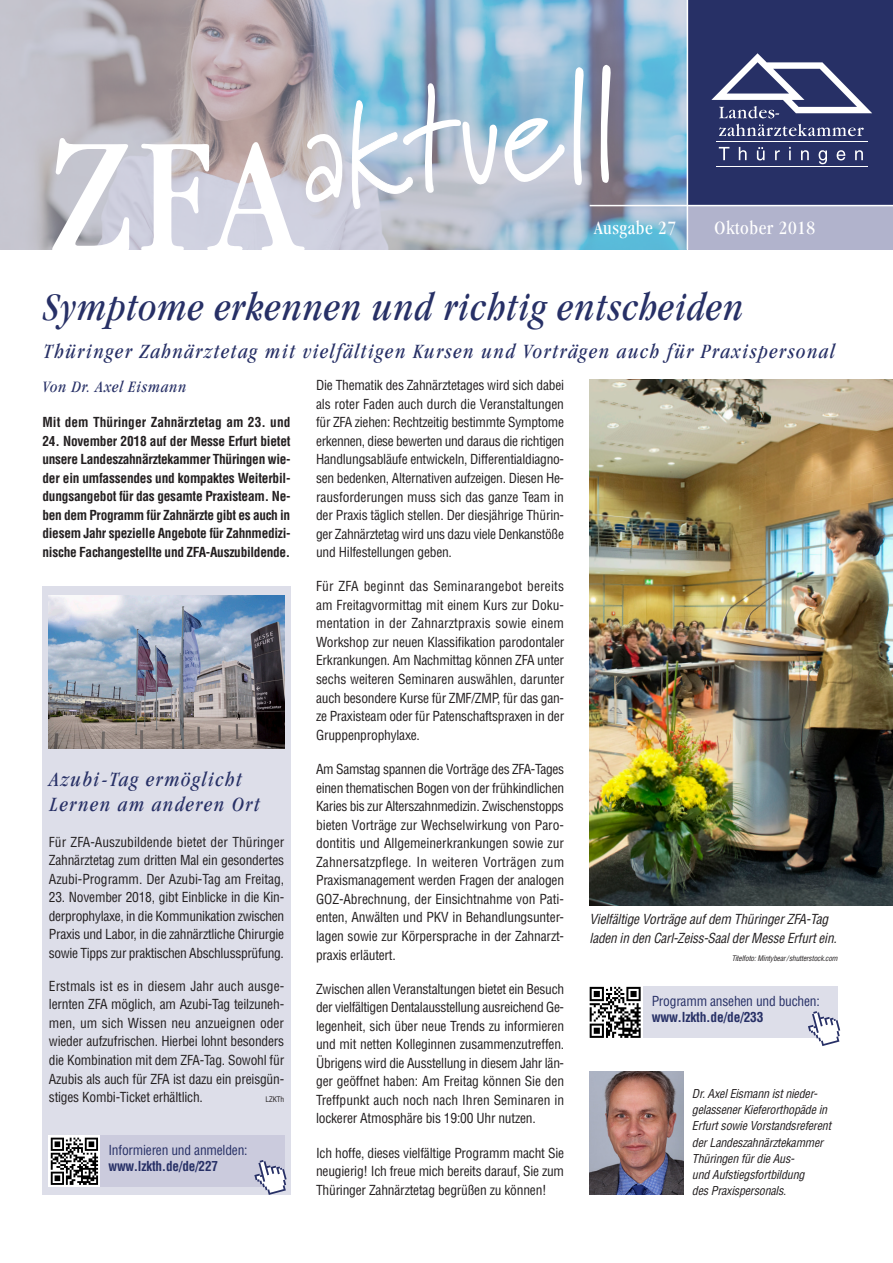
<style>
.page{position:relative;width:893px;height:1263px;background:#fff}
.page>*{position:absolute;margin:0;border:0;box-sizing:border-box;transform-origin:0 0}
.Überschrift_1{font:italic condensed 40.5px "Garamond";letter-spacing:.025em;color:#273066}
.Überschrift_2{font:italic condensed 21px/25.5px "Garamond";letter-spacing:.075em;color:#273066}
.t1{font:condensed 19.5px "Garamond";letter-spacing:.03em;color:#fff}
.Autor_vor_Text{font:italic condensed 16.5px "Garamond";letter-spacing:.05em;color:#273066}
.Grundtext{font:condensed 13.5px/18.6px "Helvetica";letter-spacing:-.015em;color:#231f20;text-align:justify}
.Grundtext_im_Kasten{font:condensed 13.5px/18.6px "Helvetica";letter-spacing:-.015em;color:#231f20;text-align:justify}
.Grundtext_fett{font:700 condensed 13.5px/18.6px "Helvetica";letter-spacing:-.02em;color:#231f20;text-align:justify}
.Bildunterschrift{font:italic condensed 13.5px/18.6px "Helvetica";letter-spacing:-.015em;color:#231f20}
.Grundtext_lila_im_QR{font:condensed 13.5px "Helvetica";letter-spacing:-.015em;color:#273066}
.Grundtext_fett-2{font:700 condensed 13.5px "Helvetica";letter-spacing:.005em;color:#231f20}
.Grundtext_lila_im_QR-2{font:700 condensed 13.5px "Helvetica";letter-spacing:-.015em;color:#273066}
.Grundtext_fett_lila{font:700 condensed 13.5px "Helvetica";letter-spacing:-.015em;color:#273066}
.Autoreninfo{font:italic condensed 12px/16.2px "Helvetica";letter-spacing:-.015em;color:#231f20}
.Bildunterschrift-2{font:italic condensed 7.5px "Helvetica";letter-spacing:-.015em;color:#231f20}
.Grundtext_im_Kasten-2{font:condensed 7.5px "Helvetica";letter-spacing:-.015em;color:#231f20}
</style>
<div class="page">
<svg style="left:0;top:0;width:687px;height:250px;background:#a4b9cc"></svg>
<svg style="left:690px;top:0;width:203px;height:205px;background:#394173"></svg>
<hr style="left:716px;top:142px;width:151px;height:1px;background:#fff">
<hr style="left:716px;top:166px;width:151px;height:1px;background:#fff">
<svg style="left:52px;top:22px;width:566px;height:228px;background:#b6beca"></svg>
<div style="left:688px;top:206px;width:205px;height:44px;background:#b1b3cc"></div>
<hr style="left:590px;top:205px;width:303px;height:1px;background:#fff">
<img style="left:590px;top:1071px;width:93px;height:124px">
<div style="left:43px;top:587px;width:248px;height:608px;background:#dddee9"></div>
<div style="left:49px;top:1136px;width:235px;height:51px;background:#cbcbdd"></div>
<svg style="left:254px;top:1160px;width:33px;height:35px"></svg>
<svg style="left:49px;top:1136px;width:51px;height:51px"></svg>
<svg style="left:51px;top:1138px;width:47px;height:47px;background:#787878"></svg>
<img style="left:590px;top:380px;width:303px;height:525px">
<div style="left:643px;top:987px;width:195px;height:51px;background:#dddee9"></div>
<svg style="left:808px;top:1011px;width:32px;height:35px"></svg>
<svg style="left:590px;top:987px;width:51px;height:51px"></svg>
<img style="left:49px;top:595px;width:235px;height:153px">
<p class="t1" style="left:594px;top:217px;width:84px">Ausgabe 27</p>
<p class="t1" style="left:715px;top:217px;width:102px">Oktober 2018</p>
<p class="Überschrift_1" style="left:44px;top:285px;width:701px">Symptome erkennen und richtig entscheiden</p>
<p class="Überschrift_2" style="left:44px;top:339px;width:793px">Thüringer Zahnärztetag mit vielfältigen Kursen und Vorträgen auch für Praxispersonal</p>
<p class="Autor_vor_Text" style="left:43px;top:378px;width:145px">Von Dr. Axel Eismann</p>
<p class="Grundtext_fett-2" style="left:43px;top:414px;width:249px">Mit dem Thüringer Zahnärztetag am 23. und</p>
<p class="Grundtext_fett" style="left:43px;top:431px;width:250px">24. November 2018 auf der Messe Erfurt bietet unsere Landeszahnärztekammer Thüringen wie&shy;der ein umfassendes und kompaktes Weiterbil&shy;dungsangebot für das gesamte Praxisteam. Ne&shy;ben dem Programm für Zahnärzte gibt es auch in diesem Jahr spezielle Angebote für Zahnmedizi&shy;nische Fachangestellte und ZFA-Auszubildende.</p>
<p class="Überschrift_2" style="left:50px;top:766px;width:211px">Azubi-Tag ermöglicht<br>Lernen am anderen Ort</p>
<p class="Grundtext_im_Kasten" style="left:49px;top:832px;width:237px">Für ZFA-Auszubildende bietet der Thüringer Zahnärztetag zum dritten Mal ein gesondertes Azubi-Programm. Der Azubi-Tag am Freitag,</p>
<p class="Grundtext_im_Kasten" style="left:49px;top:888px;width:237px">23. November 2018, gibt Einblicke in die Kin&shy;derprophylaxe, in die Kommunikation zwischen Praxis und Labor, in die zahnärztliche Chirurgie sowie Tipps zur praktischen Abschlussprüfung.</p>
<p class="Grundtext_im_Kasten" style="left:49px;top:976px;width:237px">Erstmals ist es in diesem Jahr auch ausge&shy;lernten ZFA möglich, am Azubi-Tag teilzuneh&shy;men, um sich Wissen neu anzueignen oder wieder aufzufrischen. Hierbei lohnt besonders die Kombination mit dem ZFA-Tag. Sowohl für Azubis als auch für ZFA ist dazu ein preisgün&shy;stiges Kombi-Ticket erhältlich.</p>
<p class="Grundtext_im_Kasten-2" style="left:265px;top:1094px;width:20px">LZKTh</p>
<p class="Grundtext_lila_im_QR" style="left:108px;top:1141px;width:141px">Informieren und anmelden:</p>
<p class="Grundtext_lila_im_QR-2" style="left:108px;top:1158px;width:111px">www.lzkth.de/de/227</p>
<p class="Grundtext" style="left:316px;top:376px;width:250px">Die Thematik des Zahnärztetages wird sich dabei als roter Faden auch durch die Veranstaltungen für ZFA ziehen: Rechtzeitig bestimmte Symptome erkennen, diese bewerten und daraus die richtigen Handlungsabläufe entwickeln, Differentialdiagno&shy;sen bedenken, Alternativen aufzeigen. Diesen He&shy;rausforderungen muss sich das ganze Team in der Praxis täglich stellen. Der diesjährige Thürin&shy;ger Zahnärztetag wird uns dazu viele Denkanstöße und Hilfestellungen geben.</p>
<p class="Grundtext" style="left:316px;top:577px;width:250px">Für ZFA beginnt das Seminarangebot bereits am Freitagvormittag mit einem Kurs zur Doku&shy;mentation in der Zahnarztpraxis sowie einem Workshop zur neuen Klassifikation parodontaler Erkrankungen. Am Nachmittag können ZFA unter sechs weiteren Seminaren auswählen, darunter auch besondere Kurse für ZMF/ZMP, für das gan&shy;ze Praxisteam oder für Patenschaftspraxen in der Gruppenprophylaxe.</p>
<p class="Grundtext" style="left:316px;top:760px;width:250px">Am Samstag spannen die Vorträge des ZFA-Tages einen thematischen Bogen von der frühkindlichen Karies bis zur Alterszahnmedizin. Zwischenstopps bieten Vorträge zur Wechselwirkung von Paro&shy;dontitis und Allgemeinerkrankungen sowie zur Zahnersatzpflege. In weiteren Vorträgen zum Praxismanagement werden Fragen der analogen GOZ-Abrechnung, der Einsichtnahme von Pati&shy;enten, Anwälten und PKV in Behandlungsunter&shy;lagen sowie zur Körpersprache in der Zahnarzt&shy;praxis erläutert.</p>
<p class="Grundtext" style="left:316px;top:979px;width:250px">Zwischen allen Veranstaltungen bietet ein Besuch der vielfältigen Dentalausstellung ausreichend Ge&shy;legenheit, sich über neue Trends zu informieren und mit netten Kolleginnen zusammenzutreffen.<br>Übrigens wird die Ausstellung in diesem Jahr län&shy;ger geöffnet haben: Am Freitag können Sie den Treffpunkt auch noch nach Ihren Seminaren in lockerer Atmosphäre bis 19:00 Uhr nutzen.</p>
<p class="Grundtext" style="left:316px;top:1143px;width:250px">Ich hoffe, dieses vielfältige Programm macht Sie neugierig! Ich freue mich bereits darauf, Sie zum Thüringer Zahnärztetag begrüßen zu können!</p>
<p class="Bildunterschrift" style="left:590px;top:910px;width:249px">Vielfältige Vorträge auf dem Thüringer ZFA-Tag laden in den Carl-Zeiss-Saal der Messe Erfurt ein.</p>
<p class="Bildunterschrift-2" style="left:732px;top:954px;width:108px">Titelfoto: Mintybear/shutterstock.com</p>
<p class="Grundtext_lila_im_QR" style="left:652px;top:993px;width:170px">Programm ansehen und buchen:</p>
<p class="Grundtext_fett_lila" style="left:652px;top:1009px;width:113px">www.lzkth.de/de/233</p>
<p class="Autoreninfo" style="left:692px;top:1086px;width:141px">Dr. Axel Eismann ist nieder&shy;gelassener Kieferorthopäde in<br>Erfurt sowie Vorstandsreferent der Landeszahnärztekammer<br>Thüringen für die Aus-<br>und Aufstiegsfortbildung<br>des Praxispersonals.</p>
</div>
